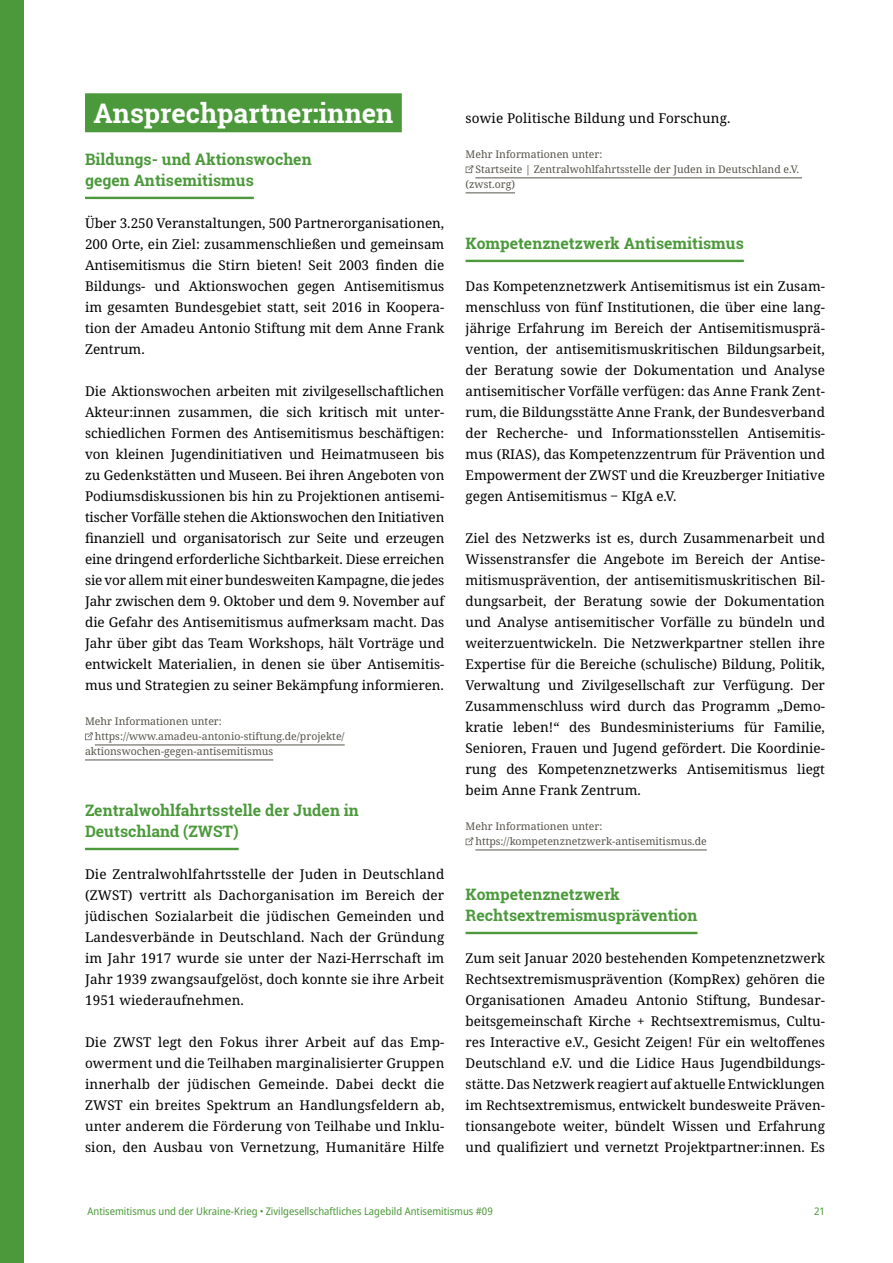
<style>
.page{position:relative;width:893px;height:1263px;background:#fff}
.page>*{position:absolute;margin:0;border:0;box-sizing:border-box;transform-origin:0 0}
.t1{font:700 27px "Roboto Slab";color:#fff}
.t2{font:700 15.75px/21px "Roboto Slab";color:#4b993a}
.t3{font:13.5px/21px "Noto Serif";color:#000;text-align:justify}
.t4{font:10.5px/15px "Noto Serif";color:#57544b}
.t5{font:semi-condensed 10.5px "Noto Sans";color:#4b993a}
.s1{font-family:"Source Sans Pro";font-stretch:normal}
</style>
<div class="page">
<div style="left:85px;top:93px;width:317px;height:39px;background:#4b993a"></div>
<hr style="left:85px;top:197px;width:169px;height:2px;background:#4b993a">
<hr style="left:95px;top:745px;width:250px;height:1px;background:#57544b">
<hr style="left:85px;top:760px;width:188px;height:1px;background:#57544b">
<hr style="left:85px;top:848px;width:154px;height:2px;background:#4b993a">
<svg style="left:85px;top:732px;width:8px;height:8px"></svg>
<hr style="left:475px;top:178px;width:327px;height:1px;background:#57544b">
<hr style="left:466px;top:193px;width:49px;height:1px;background:#57544b">
<hr style="left:466px;top:260px;width:278px;height:2px;background:#4b993a">
<hr style="left:475px;top:850px;width:232px;height:1px;background:#57544b">
<hr style="left:466px;top:932px;width:231px;height:2px;background:#4b993a">
<svg style="left:466px;top:165px;width:7px;height:8px"></svg>
<svg style="left:466px;top:837px;width:7px;height:8px"></svg>
<div style="left:0;top:0;width:23px;height:1263px;background:#4b993a"></div>
<h1 class="t1" style="left:94px;top:95px;width:301px">Ansprechpartner:innen</h1>
<p class="t2" style="left:85px;top:149px;width:228px">Bildungs- und Aktionswochen gegen Antisemitismus</p>
<p class="t3" style="left:85px;top:213px;width:361px">Über 3.250 Veranstaltungen, 500 Partnerorganisationen, 200 Orte, ein Ziel: zusammenschließen und gemeinsam Antisemitismus die Stirn bieten! Seit 2003 finden die Bildungs- und Aktionswochen gegen Antisemitismus im gesamten Bundesgebiet statt, seit 2016 in Koopera&shy;tion der Amadeu Antonio Stiftung mit dem Anne Frank Zentrum.</p>
<p class="t3" style="left:85px;top:381px;width:361px">Die Aktionswochen arbeiten mit zivilgesellschaftlichen Akteur:innen zusammen, die sich kritisch mit unter&shy;schiedlichen Formen des Antisemitismus beschäftigen: von kleinen Jugendinitiativen und Heimatmuseen bis zu Gedenkstätten und Museen. Bei ihren Angeboten von Podiumsdiskussionen bis hin zu Projektionen antisemi&shy;tischer Vorfälle stehen die Aktionswochen den Initiativen finanziell und organisatorisch zur Seite und erzeugen eine dringend erforderliche Sichtbarkeit. Diese erreichen sie vor allem mit einer bundesweiten Kampagne, die jedes Jahr zwischen dem 9. Oktober und dem 9. November auf die Gefahr des Antisemitismus aufmerksam macht. Das Jahr über gibt das Team Workshops, hält Vorträge und entwickelt Materialien, in denen sie über Antisemitis&shy;mus und Strategien zu seiner Bekämpfung informieren.</p>
<p class="t4" style="left:85px;top:714px;width:138px">Mehr Informationen unter:</p>
<p class="t4" style="left:95px;top:729px;width:251px">https://www.amadeu-antonio-stiftung.de/projekte/</p>
<p class="t4" style="left:85px;top:744px;width:190px">aktionswochen-gegen-antisemitismus</p>
<p class="t2" style="left:85px;top:800px;width:275px">Zentralwohlfahrtsstelle der Juden in<br>Deutschland (ZWST)</p>
<p class="t3" style="left:85px;top:864px;width:361px">Die Zentralwohlfahrtsstelle der Juden in Deutschland (ZWST) vertritt als Dachorganisation im Bereich der jüdischen Sozialarbeit die jüdischen Gemeinden und Landesverbände in Deutschland. Nach der Gründung im Jahr 1917 wurde sie unter der Nazi-Herrschaft im Jahr 1939 zwangsaufgelöst, doch konnte sie ihre Arbeit 1951 wiederaufnehmen.</p>
<p class="t3" style="left:85px;top:1032px;width:361px">Die ZWST legt den Fokus ihrer Arbeit auf das Emp&shy;owerment und die Teilhaben marginalisierter Gruppen innerhalb der jüdischen Gemeinde. Dabei deckt die ZWST ein breites Spektrum an Handlungsfeldern ab, unter anderem die Förderung von Teilhabe und Inklu&shy;sion, den Ausbau von Vernetzung, Humanitäre Hilfe</p>
<p class="t3" style="left:466px;top:108px;width:266px">sowie Politische Bildung und Forschung.</p>
<p class="t4" style="left:466px;top:147px;width:138px">Mehr Informationen unter:</p>
<p class="t4" style="left:475px;top:162px;width:325px">Startseite | Zentralwohlfahrtsstelle der Juden in Deutschland e.V.</p>
<p class="t4" style="left:466px;top:177px;width:51px">(zwst.org)</p>
<p class="t2" style="left:466px;top:233px;width:280px">Kompetenznetzwerk Antisemitismus</p>
<p class="t3" style="left:466px;top:276px;width:361px">Das Kompetenznetzwerk Antisemitismus ist ein Zusam&shy;menschluss von fünf Institutionen, die über eine lang&shy;jährige Erfahrung im Bereich der Antisemitismusprä&shy;vention, der antisemitismuskritischen Bildungsarbeit, der Beratung sowie der Dokumentation und Analyse antisemitischer Vorfälle verfügen: das Anne Frank Zent&shy;rum, die Bildungsstätte Anne Frank, der Bundesverband der Recherche- und Informationsstellen Antisemitis&shy;mus (RIAS), das Kompetenzzentrum für Prävention und Empowerment der ZWST und die Kreuzberger Initiative gegen Antisemitismus ‒ KIgA e.V.</p>
<p class="t3" style="left:466px;top:528px;width:361px">Ziel des Netzwerks ist es, durch Zusammenarbeit und Wissenstransfer die Angebote im Bereich der Antise&shy;mitismusprävention, der antisemitismuskritischen Bil&shy;dungsarbeit, der Beratung sowie der Dokumentation und Analyse antisemitischer Vorfälle zu bündeln und weiterzuentwickeln. Die Netzwerkpartner stellen ihre Expertise für die Bereiche (schulische) Bildung, Politik, Verwaltung und Zivilgesellschaft zur Verfügung. Der Zusammenschluss wird durch das Programm „Demo&shy;kratie leben!“ des Bundesministeriums für Familie, Senioren, Frauen und Jugend gefördert. Die Koordinie&shy;rung des Kompetenznetzwerks Antisemitismus liegt beim Anne Frank Zentrum.</p>
<p class="t4" style="left:475px;top:819px;width:233px;text-indent:-10px">Mehr Informationen unter: https://kompetenznetzwerk-antisemitismus.de</p>
<p class="t2" style="left:466px;top:884px;width:233px">Kompetenznetzwerk<br>Rechtsextremismusprävention</p>
<p class="t3" style="left:466px;top:948px;width:361px">Zum seit Januar 2020 bestehenden Kompetenznetzwerk Rechtsextremismusprävention (KompRex) gehören die Organisationen Amadeu Antonio Stiftung, Bundesar&shy;beitsgemeinschaft Kirche + Rechtsextremismus, Cultu&shy;res Interactive e.V., Gesicht Zeigen! Für ein weltoffenes Deutschland e.V. und die Lidice Haus Jugendbildungs&shy;stätte. Das Netzwerk reagiert auf aktuelle Entwicklungen im Rechtsextremismus, entwickelt bundesweite Präven&shy;tionsangebote weiter, bündelt Wissen und Erfahrung und qualifiziert und vernetzt Projektpartner:innen. Es</p>
<p class="t5" style="left:87px;top:1204px;width:407px">Antisemitismus und der Ukraine-Krieg <span class="s1">•</span> Zivilgesellschaftliches Lagebild Antisemitismus #09</p>
<p class="t5" style="left:814px;top:1204px;width:12px">21</p>
</div>
